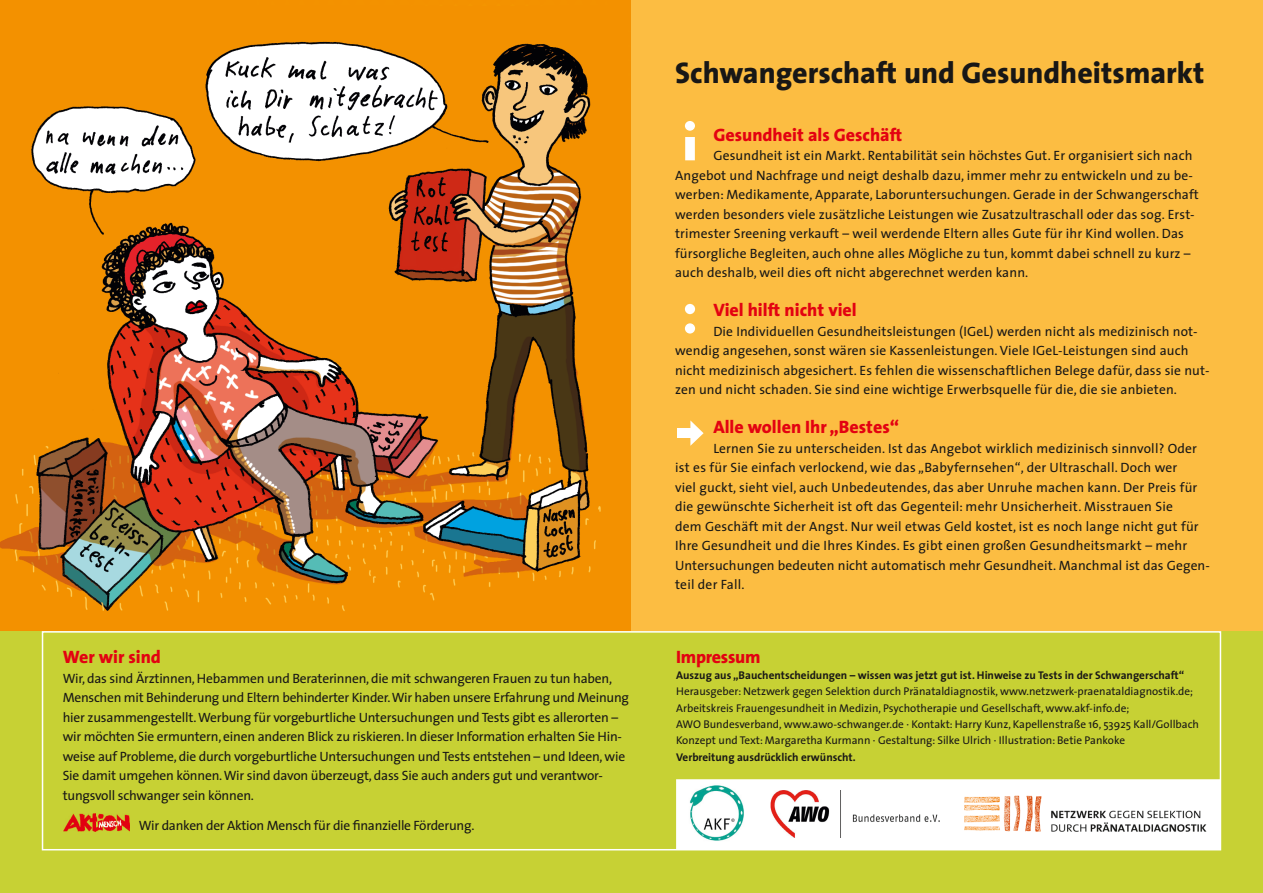
<style>
.page{position:relative;width:1263px;height:893px;background:#fff}
.page>*{position:absolute;margin:0;border:0;box-sizing:border-box;transform-origin:0 0}
.t1{font:800 30px "The Sans";color:#181716}
.t2{font:800 18px "The Sans";color:#e30211}
.t3{font:13.5px/19.5px "The Sans";letter-spacing:.01em;color:#181716}
.t4{font:13.5px/19.5px "The Sans";letter-spacing:-.015em;color:#181716}
.t5{font:13.5px "The Sans";letter-spacing:-.02em;color:#181716}
.t6{font:11.25px/16.4px "The Sans";color:#181716}
.t7{font:700 11.25px "The Sans";color:#181716}
</style>
<div class="page">
<img style="left:0;top:0;width:631px;height:631px">
<div style="left:631px;top:0;width:632px;height:631px;background:#fcbd42"></div>
<svg style="left:685px;top:121px;width:10px;height:39px"></svg>
<svg style="left:685px;top:304px;width:10px;height:30px"></svg>
<div style="left:677px;top:428px;width:18px;height:10px;background:#fff"></div>
<svg style="left:690px;top:420px;width:14px;height:26px"></svg>
<div style="left:0;top:631px;width:1263px;height:262px;background:#c7d134"></div>
<div style="left:42px;top:631px;width:1179px;height:219px;border:2px solid #fff"></div>
<div style="left:677px;top:780px;width:542px;height:69px;background:#fff"></div>
<div style="left:676px;top:779px;width:544px;height:70px;border:2px solid #fff"></div>
<img style="left:689px;top:785px;width:55px;height:56px">
<img style="left:771px;top:790px;width:169px;height:47px">
<img style="left:964px;top:796px;width:243px;height:36px">
<img style="left:64px;top:813px;width:66px;height:18px">
<h2 class="t2" style="left:63px;top:642px;width:100px">Wer wir sind</h2>
<p class="t4" style="left:63px;top:668px;width:568px">Wir, das sind Ärztinnen, Hebammen und Beraterinnen, die mit schwangeren Frauen zu tun haben, Menschen mit Behinderung und Eltern behinderter Kinder. Wir haben unsere Erfahrung und Meinung hier zusammengestellt. Werbung für vorgeburtliche Untersuchungen und Tests gibt es allerorten – wir möchten Sie ermuntern, einen anderen Blick zu riskieren. In dieser Information erhalten Sie Hin&shy;weise auf Probleme, die durch vorgeburtliche Untersuchungen und Tests entstehen – und Ideen, wie Sie damit umgehen können. Wir sind davon überzeugt, dass Sie auch anders gut und verantwor&shy;tungsvoll schwanger sein können.</p>
<p class="t5" style="left:139px;top:814px;width:337px">Wir danken der Aktion Mensch für die finanzielle Förderung.</p>
<h1 class="t1" style="left:675px;top:48px;width:531px">Schwangerschaft und Gesundheitsmarkt</h1>
<h2 class="t2" style="left:713px;top:120px;width:191px">Gesundheit als Geschäft</h2>
<p class="t3" style="left:675px;top:146px;width:525px;text-indent:38px">Gesundheit ist ein Markt. Rentabilität sein höchstes Gut. Er organisiert sich nach Angebot und Nachfrage und neigt deshalb dazu, immer mehr zu entwickeln und zu be&shy;werben: Medikamente, Apparate, Laboruntersuchungen. Gerade in der Schwangerschaft werden besonders viele zusätzliche Leistungen wie Zusatzultraschall oder das sog. Erst&shy;trimester Sreening verkauft – weil werdende Eltern alles Gute für ihr Kind wollen. Das fürsorgliche Begleiten, auch ohne alles Mögliche zu tun, kommt dabei schnell zu kurz – auch deshalb, weil dies oft nicht abgerechnet werden kann.</p>
<h2 class="t2" style="left:713px;top:295px;width:145px">Viel hilft nicht viel</h2>
<p class="t3" style="left:675px;top:321px;width:536px;text-indent:38px">Die Individuellen Gesundheitsleistungen (IGeL) werden nicht als medizinisch not&shy;wendig angesehen, sonst wären sie Kassenleistungen. Viele IGeL-Leistungen sind auch nicht medizinisch abgesichert. Es fehlen die wissenschaftlichen Belege dafür, dass sie nut&shy;zen und nicht schaden. Sie sind eine wichtige Erwerbsquelle für die, die sie anbieten.</p>
<h2 class="t2" style="left:713px;top:412px;width:187px">Alle wollen Ihr „Bestes“</h2>
<p class="t3" style="left:675px;top:438px;width:536px;text-indent:38px">Lernen Sie zu unterscheiden. Ist das Angebot wirklich medizinisch sinnvoll? Oder ist es für Sie einfach verlockend, wie das „Babyfernsehen“, der Ultraschall. Doch wer<br>viel guckt, sieht viel, auch Unbedeutendes, das aber Unruhe machen kann. Der Preis für die gewünschte Sicherheit ist oft das Gegenteil: mehr Unsicherheit. Misstrauen Sie<br>dem Geschäft mit der Angst. Nur weil etwas Geld kostet, ist es noch lange nicht gut für Ihre Gesundheit und die Ihres Kindes. Es gibt einen großen Gesundheitsmarkt – mehr Untersuchungen bedeuten nicht automatisch mehr Gesundheit. Manchmal ist das Gegen&shy;teil der Fall.</p>
<h2 class="t2" style="left:676px;top:641px;width:86px">Impressum</h2>
<p class="t7" style="left:676px;top:666px;width:509px">Auszug aus „Bauchentscheidungen – wissen was jetzt gut ist. Hinweise zu Tests in der Schwangerschaft“</p>
<p class="t6" style="left:676px;top:683px;width:524px">Herausgeber: Netzwerk gegen Selektion durch Pränataldiagnostik, www.netzwerk-praenataldiagnostik.de; Arbeitskreis Frauengesundheit in Medizin, Psychotherapie und Gesellschaft, www.akf-info.de;<br>AWO Bundesverband, www.awo-schwanger.de · Kontakt: Harry Kunz, Kapellenstraße 16, 53925 Kall/Gollbach Konzept und Text: Margaretha Kurmann · Gestaltung: Silke Ulrich · Illustration: Betie Pankoke</p>
<p class="t7" style="left:676px;top:747px;width:181px">Verbreitung ausdrücklich erwünscht.</p>
</div>
